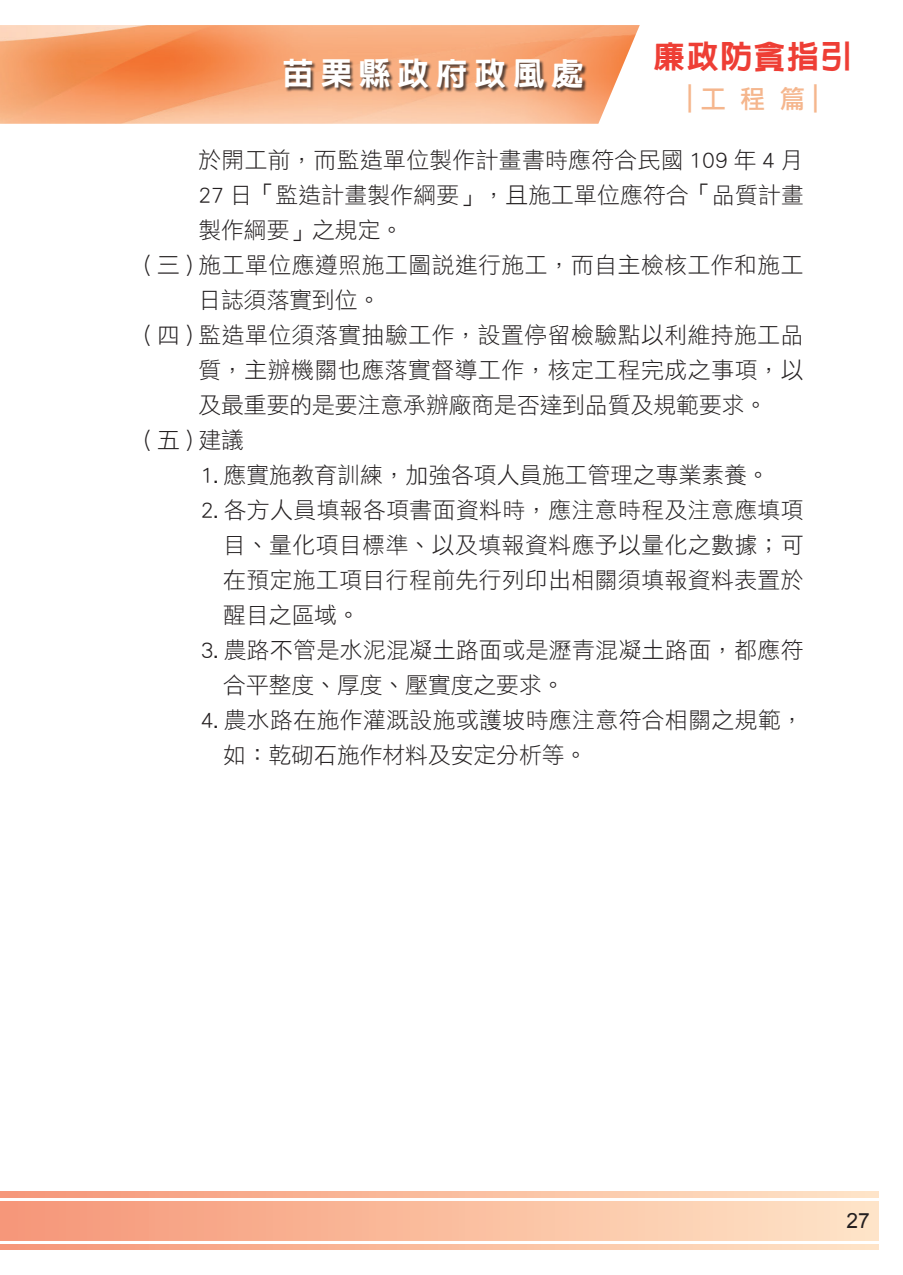
<style>
.page{position:relative;width:903px;height:1275px;background:#fff}
.page>*{position:absolute;margin:0;border:0;box-sizing:border-box;transform-origin:0 0}
.t1{font:31.5px "ID Hei Extra";letter-spacing:.22em;color:#fff}
.t2{font:31.5px "ID Hei Extra";letter-spacing:.06em;color:#ee3e35}
.t3{font:700 26.25px "Microsoft Jheng Hei";color:#f5b68d}
.t4{font:22.75px/35px "DF Li Hei Std W3";letter-spacing:.02em;color:#231f20}
.t5{font:22.75px "DF Li Hei Std W3";color:#231f20}
.t6{font:21px "Arial";color:#231f20}
</style>
<div class="page">
<div style="left:0;top:1201px;width:878px;height:39px;background:linear-gradient(to right,#f69576,#fee4c7)"></div>
<svg style="left:0;top:1244px;width:878px;height:6px"></svg>
<svg style="left:0;top:1192px;width:878px;height:5px"></svg>
<img style="left:0;top:25px;width:640px;height:99px">
<div style="left:284px;top:59px;width:303px;height:34px;background:#231f20;opacity:.75"></div>
<h1 class="t1" style="left:282px;top:58px;width:302px">苗栗縣政府政風處</h1>
<h1 class="t2" style="left:654px;top:41px;width:200px">廉政防貪指引</h1>
<p class="t3" style="left:686px;top:83px;width:135px">|工 程 篇|</p>
<p class="t4" style="left:198px;top:142px;width:607px">於開工前，而監造單位製作計畫書時應符合民國 109 年 4 月</p>
<p class="t4" style="left:198px;top:177px;width:607px">27 日「監造計畫製作綱要」，且施工單位應符合「品質計畫</p>
<p class="t4" style="left:198px;top:212px;width:206px">製作綱要」之規定。</p>
<p class="t4" style="left:144px;top:247px;width:661px">( 三 ) 施工單位應遵照施工圖說進行施工，而自主檢核工作和施工</p>
<p class="t5" style="left:198px;top:288px;width:183px">日誌須落實到位。</p>
<p class="t4" style="left:144px;top:317px;width:661px">( 四 ) 監造單位須落實抽驗工作，設置停留檢驗點以利維持施工品</p>
<p class="t4" style="left:198px;top:352px;width:607px">質，主辦機關也應落實督導工作，核定工程完成之事項，以</p>
<p class="t5" style="left:198px;top:393px;width:570px">及最重要的是要注意承辦廠商是否達到品質及規範要求。</p>
<p class="t4" style="left:144px;top:422px;width:102px">(五)建議</p>
<p class="t5" style="left:201px;top:463px;width:570px">1. 應實施教育訓練，加強各項人員施工管理之專業素養。</p>
<p class="t4" style="left:223px;top:492px;width:582px;text-align:justify;text-indent:-22px">2. 各方人員填報各項書面資料時，應注意時程及注意應填項目、量化項目標準、以及填報資料應予以量化之數據；可在預定施工項目行程前先行列印出相關須填報資料表置於醒目之區域。</p>
<p class="t4" style="left:223px;top:632px;width:582px;text-indent:-22px">3. 農路不管是水泥混凝土路面或是瀝青混凝土路面，都應符合平整度、厚度、壓實度之要求。</p>
<p class="t4" style="left:223px;top:702px;width:582px;text-indent:-22px">4. 農水路在施作灌溉設施或護坡時應注意符合相關之規範，如：乾砌石施作材料及安定分析等。</p>
<p class="t6" style="left:846px;top:1207px;width:25px">27</p>
</div>
